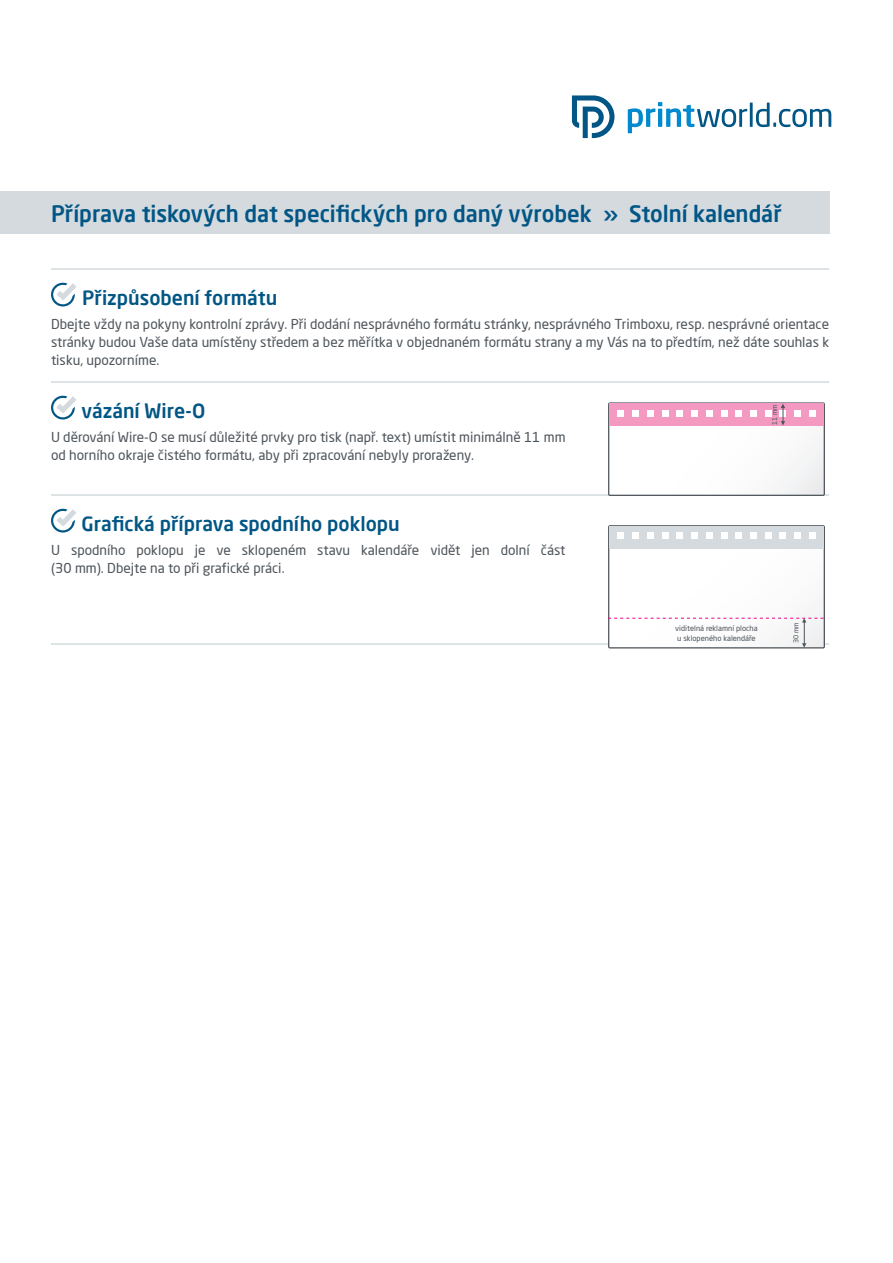
<style>
.page{position:relative;width:893px;height:1263px;background:#fff}
.page>*{position:absolute;margin:0;border:0;box-sizing:border-box;transform-origin:0 0}
.t1{font:500 22.5px "Neo Sans Pro";color:#015685}
.t2{font:500 19.5px "Neo Sans Pro";color:#015685}
.t3{font:13.5px/18px "Neo Sans Pro";color:#4d545a}
.t4{font:7.5px/10.5px "Neo Sans Pro";color:#4d545a}
.t5{font:6.75px "Neo Sans Pro";color:#4d545a}
</style>
<div class="page">
<svg style="left:628px;top:102px;width:203px;height:31px"></svg>
<svg style="left:572px;top:96px;width:42px;height:42px"></svg>
<div style="left:0;top:191px;width:829px;height:43px;background:#d4dade"></div>
<hr style="left:51px;top:268px;width:778px;height:2px;background:#d4dade">
<svg style="left:51px;top:283px;width:26px;height:23px"></svg>
<hr style="left:51px;top:381px;width:778px;height:2px;background:#d4dade">
<svg style="left:51px;top:396px;width:26px;height:23px"></svg>
<hr style="left:51px;top:494px;width:778px;height:2px;background:#d4dade">
<svg style="left:51px;top:509px;width:25px;height:23px"></svg>
<hr style="left:51px;top:643px;width:778px;height:2px;background:#d4dade">
<div style="left:608px;top:402px;width:217px;height:94px;border:1px solid #4d545a"></div>
<svg style="left:609px;top:403px;width:215px;height:92px"></svg>
<svg style="left:608px;top:526px;width:216px;height:122px"></svg>
<h1 class="t1" style="left:51px;top:200px;width:732px">Příprava tiskových dat specifických pro daný výrobek » Stolní kalendář</h1>
<h2 class="t2" style="left:82px;top:285px;width:197px">Přizpůsobení formátu</h2>
<p class="t3" style="left:51px;top:315px;width:780px;text-align:justify">Dbejte vždy na pokyny kontrolní zprávy. Při dodání nesprávného formátu stránky, nesprávného Trimboxu, resp. nesprávné orientace stránky budou Vaše data umístěny středem a bez měřítka v objednaném formátu strany a my Vás na to předtím, než dáte souhlas k tisku, upozorníme.</p>
<h2 class="t2" style="left:81px;top:398px;width:126px">vázání Wire-O</h2>
<p class="t3" style="left:51px;top:428px;width:516px">U děrování Wire-O se musí důležité prvky pro tisk (např. text) umístit minimálně 11 mm od horního okraje čistého formátu, aby při zpracování nebyly proraženy.</p>
<p class="t5" style="left:771px;top:425px;width:22px;rotate:-90deg">11 mm</p>
<h2 class="t2" style="left:81px;top:511px;width:320px">Grafická příprava spodního poklopu</h2>
<p class="t3" style="left:51px;top:541px;width:516px">U spodního poklopu je ve sklopeném stavu kalendáře vidět jen dolní část (30 mm). Dbejte na to při grafické práci.</p>
<p class="t4" style="left:675px;top:623px;width:84px">viditelná reklamní plocha u sklopeného kalendáře</p>
<p class="t5" style="left:792px;top:643px;width:22px;rotate:-90deg">30 mm</p>
</div>
